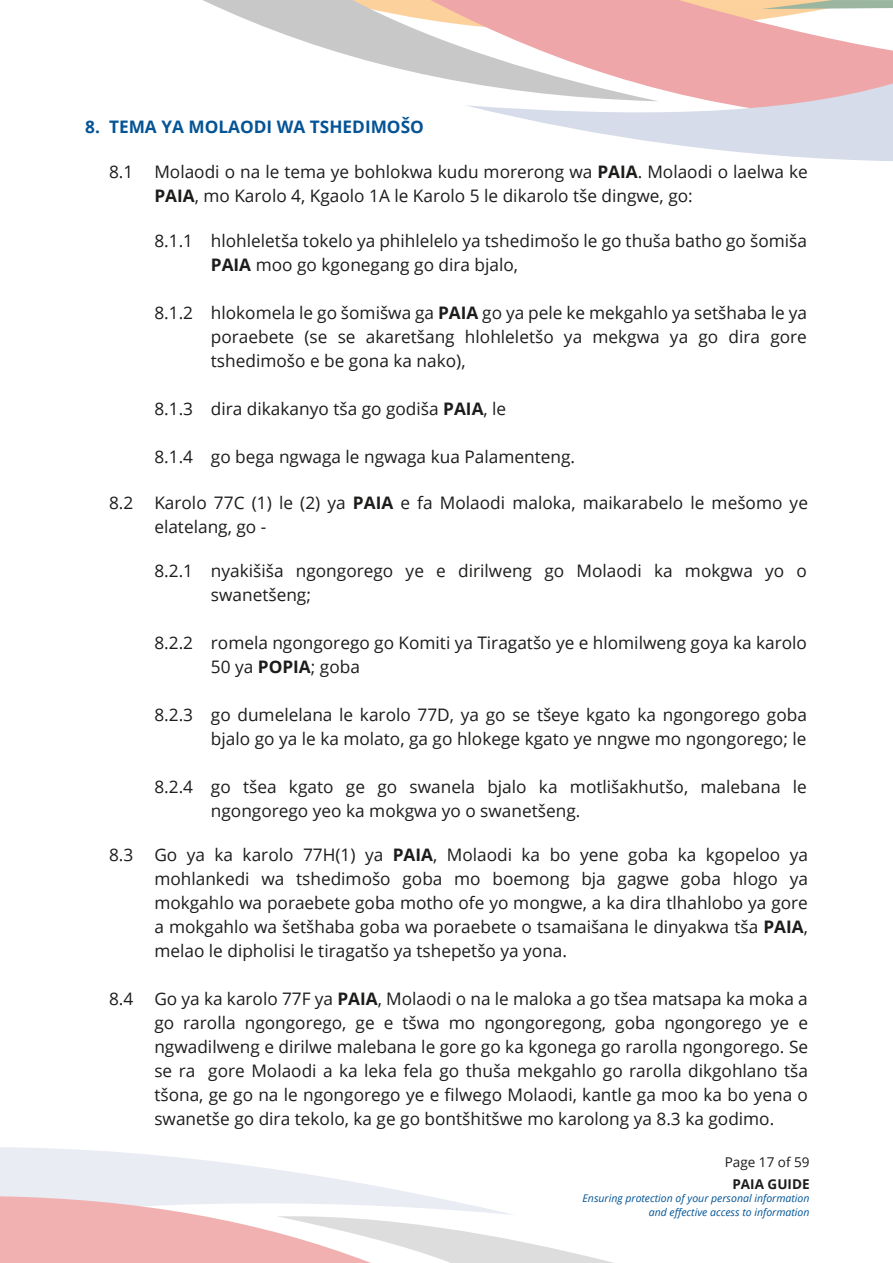
<style>
.page{position:relative;width:893px;height:1263px;background:#fff}
.page>*{position:absolute;margin:0;border:0;box-sizing:border-box;transform-origin:0 0}
.t1{font:17.25px/24px "Open Sans";color:#1c1c1b}
.t2{font:700 17.25px "Open Sans";color:#045496}
.t3{font:13.5px "Open Sans";color:#1c1c1b}
.t4{font:700 13.5px "Open Sans";color:#1c1c1b}
.t5{font:italic 10.5px/13.5px "Open Sans";color:#025495;text-align:right}
.s1{font-weight:700}
</style>
<div class="page">
<svg style="left:0;top:1147px;width:614px;height:116px"></svg>
<svg style="left:659px;top:0;width:234px;height:83px;fill:#efa6a9"></svg>
<svg style="left:203px;top:0;width:456px;height:83px"></svg>
<svg style="left:466px;top:83px;width:427px;height:78px"></svg>
<p class="t2" style="left:85px;top:119px;width:340px">8. TEMA YA MOLAODI WA TSHEDIMOäO</p>
<p class="t1" style="left:154px;top:162px;width:655px;text-indent:-45px">8.1 Molaodi o na le tema ye bohlokwa kudu morerong wa <span class="s1">PAIA</span>. Molaodi o laelwa ke<br><span class="s1">PAIA</span>, mo Karolo 4, Kgaolo 1A le Karolo 5 le dikarolo tše dingwe, go:</p>
<p class="t1" style="left:154px;top:231px;width:40px">8.1.1</p>
<p class="t1" style="left:154px;top:303px;width:40px">8.1.2</p>
<p class="t1" style="left:154px;top:399px;width:40px">8.1.3</p>
<p class="t1" style="left:154px;top:447px;width:40px">8.1.4</p>
<p class="t1" style="left:211px;top:229px;width:598px">hlohleletša tokelo ya phihlelelo ya tshedimošo le go thuša batho go šomiša<br><span class="s1">PAIA</span> moo go kgonegang go dira bjalo,</p>
<p class="t1" style="left:211px;top:303px;width:598px;text-align:justify">hlokomela le go öomiöwa ga <span class="s1">PAIA</span> go ya pele ke mekgahlo ya setöhaba le ya poraebete (se se akaretöang hlohleletöo ya mekgwa ya go dira gore tshedimoöo e be gona ka nako),</p>
<p class="t1" style="left:211px;top:399px;width:297px">dira dikakanyo töa go godiöa <span class="s1">PAIA</span>, le</p>
<p class="t1" style="left:211px;top:445px;width:366px">go bega ngwaga le ngwaga kua Palamenteng.</p>
<p class="t1" style="left:154px;top:492px;width:655px;text-indent:-45px">8.2 Karolo 77C (1) le (2) ya <span class="s1">PAIA</span> e fa Molaodi maloka, maikarabelo le meöomo ye elatelang, go -</p>
<p class="t1" style="left:109px;top:844px;width:26px">8.3</p>
<p class="t1" style="left:109px;top:988px;width:26px">8.4</p>
<p class="t1" style="left:154px;top:561px;width:40px">8.2.1</p>
<p class="t1" style="left:154px;top:633px;width:40px">8.2.2</p>
<p class="t1" style="left:154px;top:705px;width:40px">8.2.3</p>
<p class="t1" style="left:154px;top:777px;width:40px">8.2.4</p>
<p class="t1" style="left:211px;top:561px;width:598px">nyakiöiöa ngongorego ye e dirilweng go Molaodi ka mokgwa yo o swanetšeng;</p>
<p class="t1" style="left:211px;top:633px;width:598px">romela ngongorego go Komiti ya Tiragatöo ye e hlomilweng goya ka karolo<br>50 ya <span class="s1">POPIA</span>; goba</p>
<p class="t1" style="left:211px;top:703px;width:598px">go dumelelana le karolo 77D, ya go se tšeye kgato ka ngongorego goba bjalo go ya le ka molato, ga go hlokege kgato ye nngwe mo ngongorego; le</p>
<p class="t1" style="left:211px;top:775px;width:598px">go tšea kgato ge go swanela bjalo ka motlišakhutšo, malebana le ngongorego yeo ka mokgwa yo o swanetöeng.</p>
<p class="t1" style="left:154px;top:844px;width:655px;text-align:justify">Go ya ka karolo 77H(1) ya <span class="s1">PAIA</span>, Molaodi ka bo yene goba ka kgopeloo ya mohlankedi wa tshedimošo goba mo boemong bja gagwe goba hlogo ya mokgahlo wa poraebete goba motho ofe yo mongwe, a ka dira tlhahlobo ya gore a mokgahlo wa öetöhaba goba wa poraebete o tsamaiöana le dinyakwa töa <span class="s1">PAIA</span>, melao le dipholisi le tiragatöo ya tshepetöo ya yona.</p>
<p class="t1" style="left:154px;top:988px;width:655px;text-align:justify">Go ya ka karolo 77F ya <span class="s1">PAIA</span>, Molaodi o na le maloka a go töea matsapa ka moka a go rarolla ngongorego, ge e töwa mo ngongoregong, goba ngongorego ye e ngwadilweng e dirilwe malebana le gore go ka kgonega go rarolla ngongorego. Se se ra gore Molaodi a ka leka fela go thuša mekgahlo go rarolla dikgohlano tša tšona, ge go na le ngongorego ye e filwego Molaodi, kantle ga moo ka bo yena o swanetöe go dira tekolo, ka ge go bontöhitöwe mo karolong ya 8.3 ka godimo.</p>
<p class="t3" style="left:725px;top:1156px;width:86px">Page 17 of 59</p>
<p class="t5" style="left:583px;top:1192px;width:228px">Ensuring protection of your personal information and effective access to information</p>
<p class="t4" style="left:732px;top:1178px;width:79px">PAIA GUIDE</p>
</div>
